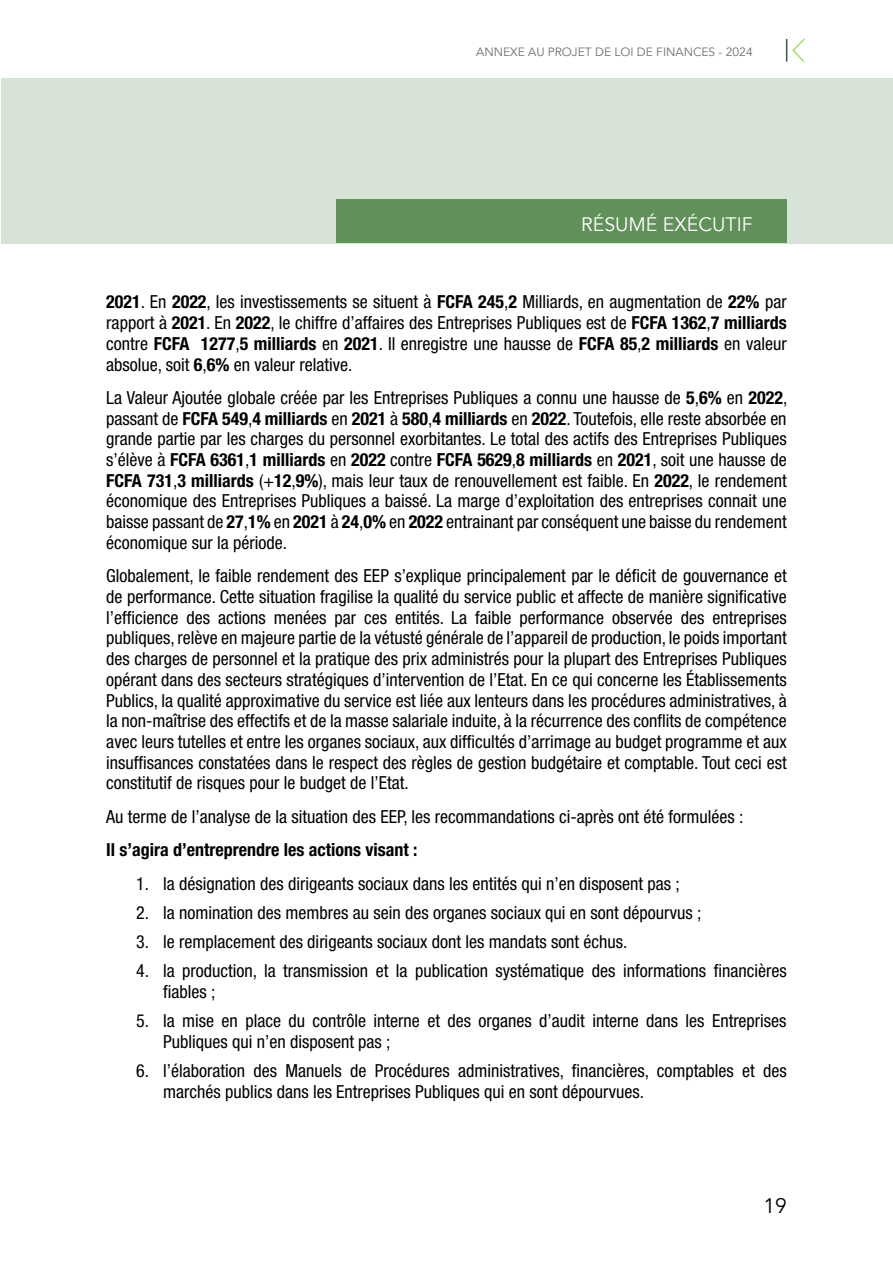
<style>
.page{position:relative;width:893px;height:1263px;background:#fff}
.page>*{position:absolute;margin:0;border:0;box-sizing:border-box;transform-origin:0 0}
.t1{font:21px "Avenir";color:#000}
.Introduction{font:19.5px "Avenir";color:#fff}
.body-word{font:condensed 18px/20.7px "Helvetica Neue LT Std";color:#000;text-align:justify}
.body-word-2{font:700 condensed 18px "Helvetica Neue LT Std";color:#000}
.t2{font:12px "Avenir";color:#6d6e71}
.s1{font-weight:700}
</style>
<div class="page">
<div style="left:2px;top:78px;width:891px;height:165px;background:#d7e3d6"></div>
<svg style="left:786px;top:38px;width:19px;height:24px"></svg>
<div style="left:337px;top:200px;width:450px;height:43px;background:#61905a"></div>
<p class="t2" style="left:476px;top:45px;width:278px">ANNEXE AU PROJET DE LOI DE FINANCES - 2024</p>
<p class="Introduction" style="left:581px;top:213px;width:173px">RÉSUMÉ EXÉCUTIF</p>
<p class="body-word" style="left:106px;top:292px;width:682px"><span class="s1">2021</span>. En <span class="s1">2022</span>, les investissements se situent à <span class="s1">FCFA 245</span>,<span class="s1">2</span> Milliards, en augmentation de <span class="s1">22%</span> par rapport à <span class="s1">2021</span>. En <span class="s1">2022</span>, le chiffre d’affaires des Entreprises Publiques est de <span class="s1">FCFA 1362</span>,<span class="s1">7 milliards </span>contre <span class="s1">FCFA 1277</span>,<span class="s1">5 milliards</span> en <span class="s1">2021</span>. Il enregistre une hausse de <span class="s1">FCFA 85</span>,<span class="s1">2 milliards</span> en valeur absolue, soit <span class="s1">6</span>,<span class="s1">6%</span> en valeur relative.</p>
<p class="body-word" style="left:106px;top:387px;width:682px">La Valeur Ajoutée globale créée par les Entreprises Publiques a connu une hausse de <span class="s1">5</span>,<span class="s1">6%</span> en <span class="s1">2022</span>, passant de <span class="s1">FCFA 549</span>,<span class="s1">4 milliards</span> en <span class="s1">2021</span> à <span class="s1">580</span>,<span class="s1">4 milliards</span> en <span class="s1">2022</span>. Toutefois, elle reste absorbée en grande partie par les charges du personnel exorbitantes. Le total des actifs des Entreprises Publiques s’élève à <span class="s1">FCFA 6361</span>,<span class="s1">1 milliards</span> en <span class="s1">2022</span> contre <span class="s1">FCFA 5629</span>,<span class="s1">8 milliards</span> en <span class="s1">2021</span>, soit une hausse de <span class="s1">FCFA 731</span>,<span class="s1">3 milliards</span> (+<span class="s1">12</span>,<span class="s1">9%</span>), mais leur taux de renouvellement est faible. En <span class="s1">2022</span>, le rendement économique des Entreprises Publiques a baissé. La marge d’exploitation des entreprises connait une baisse passant de <span class="s1">27</span>,<span class="s1">1%</span> en <span class="s1">2021</span> à <span class="s1">24</span>,<span class="s1">0%</span> en <span class="s1">2022</span> entrainant par conséquent une baisse du rendement économique sur la période.</p>
<p class="body-word" style="left:106px;top:565px;width:682px">Globalement, le faible rendement des EEP s’explique principalement par le déficit de gouvernance et de performance. Cette situation fragilise la qualité du service public et affecte de manière significative l’efficience des actions menées par ces entités. La faible performance observée des entreprises publiques, relève en majeure partie de la vétusté générale de l’appareil de production, le poids important des charges de personnel et la pratique des prix administrés pour la plupart des Entreprises Publiques opérant dans des secteurs stratégiques d’intervention de l’Etat. En ce qui concerne les Établissements Publics, la qualité approximative du service est liée aux lenteurs dans les procédures administratives, à la non-maîtrise des effectifs et de la masse salariale induite, à la récurrence des conflits de compétence avec leurs tutelles et entre les organes sociaux, aux difficultés d’arrimage au budget programme et aux insuffisances constatées dans le respect des règles de gestion budgétaire et comptable. Tout ceci est constitutif de risques pour le budget de l’Etat.</p>
<p class="body-word" style="left:106px;top:806px;width:639px">Au terme de l’analyse de la situation des EEP, les recommandations ci-après ont été formulées :</p>
<p class="body-word-2" style="left:106px;top:839px;width:313px">Il s’agira d’entreprendre les actions visant :</p>
<p class="body-word" style="left:136px;top:873px;width:545px">1. la désignation des dirigeants sociaux dans les entités qui n’en disposent pas ;</p>
<p class="body-word" style="left:136px;top:902px;width:567px">2. la nomination des membres au sein des organes sociaux qui en sont dépourvus ;</p>
<p class="body-word" style="left:136px;top:931px;width:493px">3. le remplacement des dirigeants sociaux dont les mandats sont échus.</p>
<p class="body-word" style="left:163px;top:960px;width:625px;text-indent:-27px">4. la production, la transmission et la publication systématique des informations financières fiables ;</p>
<p class="body-word" style="left:163px;top:1010px;width:625px;text-indent:-27px">5. la mise en place du contrôle interne et des organes d’audit interne dans les Entreprises<br>Publiques qui n’en disposent pas ;</p>
<p class="body-word" style="left:163px;top:1060px;width:625px;text-indent:-27px">6. l’élaboration des Manuels de Procédures administratives, financières, comptables et des marchés publics dans les Entreprises Publiques qui en sont dépourvues.</p>
<p class="t1" style="left:763px;top:1193px;width:25px">19</p>
</div>
